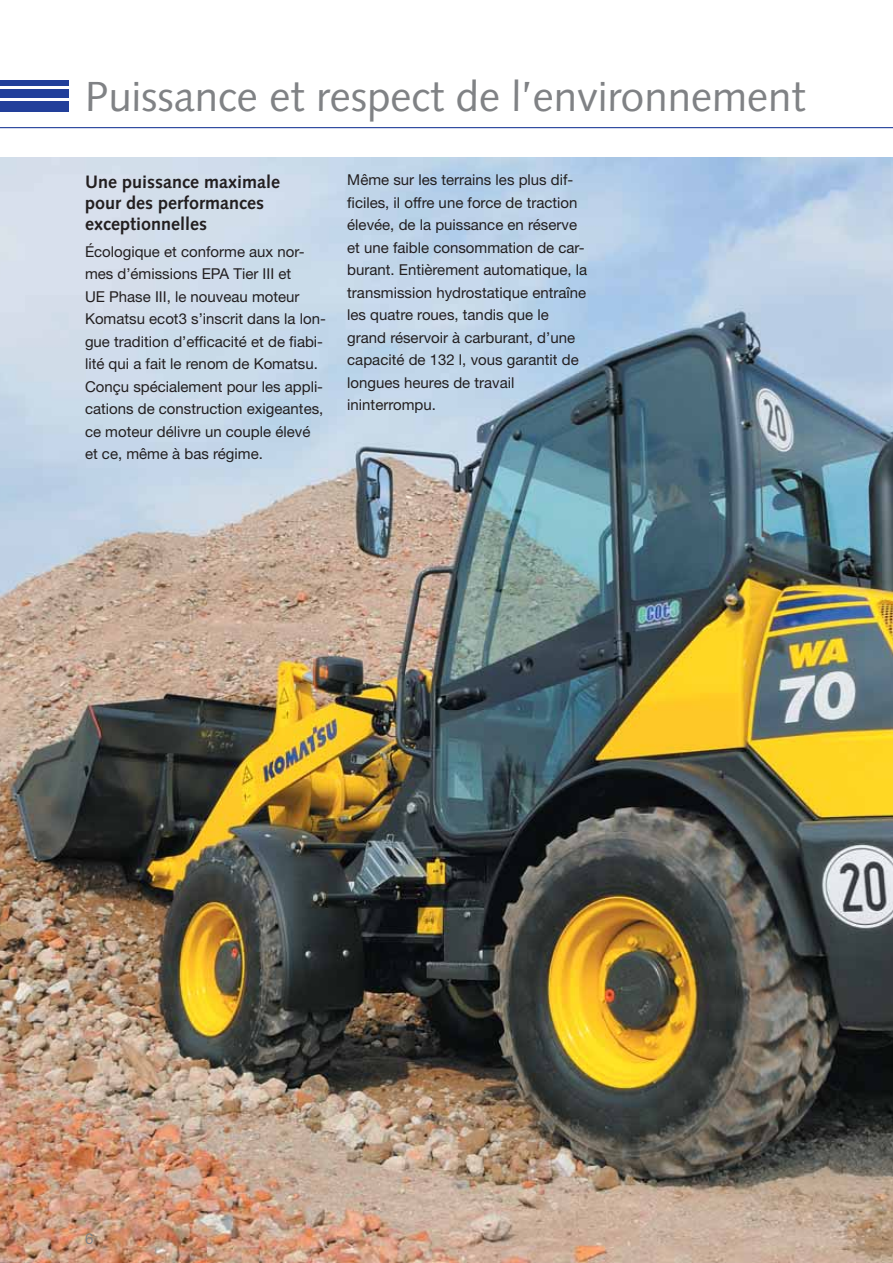
<style>
.page{position:relative;width:893px;height:1263px;background:#fff}
.page>*{position:absolute;margin:0;border:0;box-sizing:border-box;transform-origin:0 0}
.t1{font:42px "Syntax LTCE";color:#808285}
.t2{font:700 18px/21px "Syntax LTCE";color:#231f20}
.t3{font:15px/22.5px "Helvetica Neue LT Pro";color:#231f20}
.t4{font:15px "Helvetica Neue LT Pro";color:#808285}
</style>
<div class="page">
<img style="left:0;top:157px;width:893px;height:1106px">
<hr style="left:0;top:127px;width:893px;height:1px;background:#223f9a">
<div style="left:0;top:101px;width:68px;height:10px;background:#223f9a"></div>
<div style="left:0;top:89px;width:68px;height:8px;background:#223f9a"></div>
<div style="left:0;top:80px;width:68px;height:5px;background:#223f9a"></div>
<h1 class="t1" style="left:85px;top:77px;width:722px">Puissance et respect de l’environnement</h1>
<p class="t2" style="left:85px;top:172px;width:196px">Une puissance maximale pour des performances exceptionnelles</p>
<p class="t3" style="left:85px;top:242px;width:242px">Écologique et conforme aux nor&shy;mes d’émissions EPA Tier III et<br>UE Phase III, le nouveau moteur Komatsu ecot3 s’inscrit dans la lon&shy;gue tradition d’efficacité et de fiabi&shy;lité qui a fait le renom de Komatsu.<br>Conçu spécialement pour les appli&shy;cations de construction exigeantes, ce moteur délivre un couple élevé et ce, même à bas régime.</p>
<p class="t3" style="left:347px;top:170px;width:241px">Même sur les terrains les plus dif&shy;ficiles, il offre une force de traction élevée, de la puissance en réserve et une faible consommation de car&shy;burant. Entièrement automatique, la transmission hydrostatique entraîne les quatre roues, tandis que le grand réservoir à carburant, d’une capacité de 132 l, vous garantit de longues heures de travail ininterrompu.</p>
<p class="t4" style="left:85px;top:1233px;width:10px">6</p>
</div>
